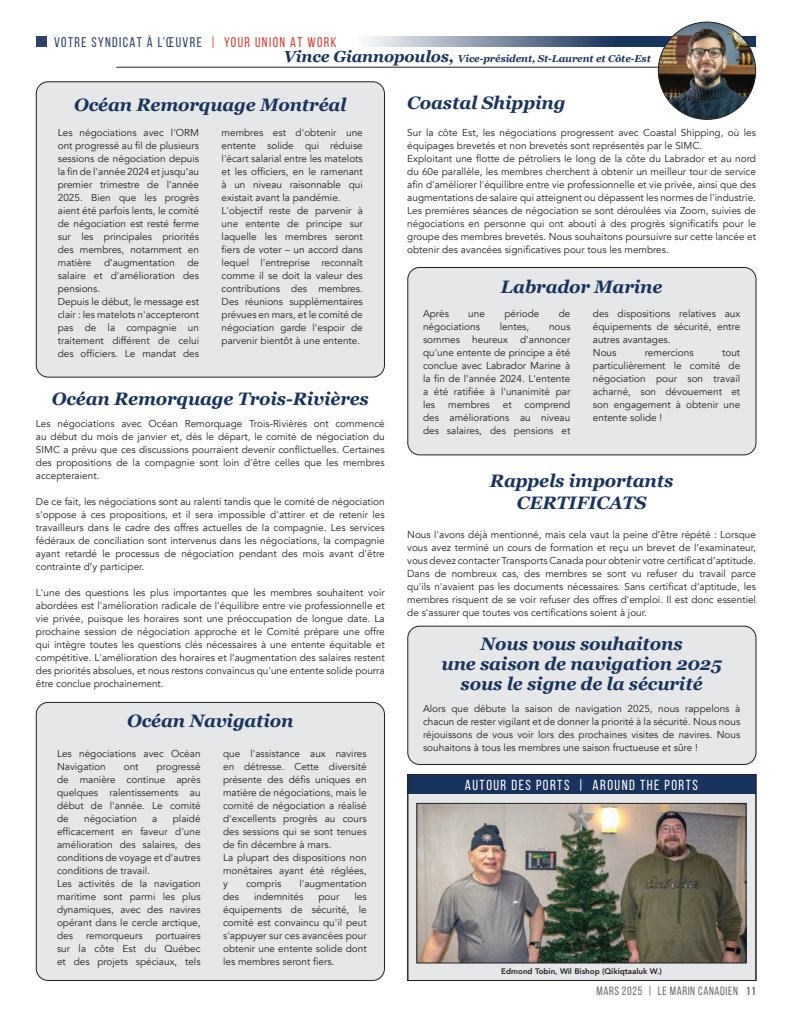
<style>
.page{position:relative;width:792px;height:1026px;background:#fff}
.page>*{position:absolute;margin:0;border:0;box-sizing:border-box;transform-origin:0 0}
.t1{font:italic 700 18px/20px "Georgia";letter-spacing:-.01em;color:#18345d;text-align:center}
.t2{font:14.6px "Bebas Neue";letter-spacing:.1em;color:#fff}
.t3{font:14px "Bebas Neue";letter-spacing:.1em;color:#2d4167}
.t4{font:12px "Bebas Neue";letter-spacing:.05em;color:#6c6d70}
.t5{font:10px/13px "Avenir";color:#231f20;text-align:justify}
.t6{font:italic 700 10px "Georgia";letter-spacing:-.01em;color:#18345d}
.t7{font:800 8px "Avenir";color:#231f20}
.s1{color:#e34530}
.s2{color:#d53f33}
.s3{font-size:16px}
.s4{font-weight:700}
</style>
<div class="page">
<svg style="left:367px;top:36px;width:389px;height:11px;background:#6f819a"></svg>
<div style="left:36px;top:36px;width:11px;height:11px;background:#2d4167"></div>
<div style="left:36px;top:82px;width:348px;height:295px;background:#e6e7e9;border-radius:12px"></div>
<div style="left:36px;top:81px;width:349px;height:297px;border:1px solid #231f20;border-radius:12px"></div>
<div style="left:408px;top:267px;width:348px;height:188px;background:#e6e7e9;border-radius:12px"></div>
<div style="left:407px;top:267px;width:349px;height:188px;border:1px solid #231f20;border-radius:12px"></div>
<div style="left:408px;top:626px;width:348px;height:138px;background:#e6e7e9;border-radius:12px"></div>
<div style="left:407px;top:626px;width:349px;height:139px;border:1px solid #231f20;border-radius:12px"></div>
<div style="left:36px;top:702px;width:348px;height:279px;background:#e6e7e9;border-radius:12px"></div>
<div style="left:36px;top:702px;width:349px;height:279px;border:1px solid #231f20;border-radius:12px"></div>
<hr style="left:116px;top:67px;width:638px;height:1px;background:#231f20">
<img style="left:658px;top:22px;width:98px;height:97px;border-radius:49px">
<div style="left:407px;top:774px;width:349px;height:207px;background:#e6e7e9"></div>
<div style="left:407px;top:775px;width:349px;height:19px;background:#18345d"></div>
<div style="left:407px;top:774px;width:349px;height:207px;border:1px solid #231f20"></div>
<img style="left:418px;top:805px;width:326px;height:156px">
<div style="left:416px;top:803px;width:330px;height:160px;border:1px solid #231f20"></div>
<h3 class="t3" style="left:54px;top:34px;width:284px">VOTRE SYNDICAT À L’ŒUVRE <span class="s1">|</span> <span class="s2">YOUR UNION AT WORK</span></h3>
<p class="t6" style="left:284px;top:52px;width:369px"><span class="s3">Vince Giannopoulos,</span> Vice-président, St-Laurent et Côte-Est</p>
<h1 class="t1" style="left:74px;top:93px;width:274px">Océan Remorquage Montréal</h1>
<h1 class="t1" style="left:407px;top:92px;width:160px">Coastal Shipping</h1>
<p class="t5" style="left:58px;top:126px;width:143px;text-align:left">Les négociations avec l'ORM ont progressé au fil de plusieurs sessions de négociation depuis la fin de l'année 2024 et jusqu’au premier trimestre de l'année<br>2025. Bien que les progrès aient été parfois lents, le comité de négociation est resté ferme sur les principales priorités des membres, notamment en matière d’augmentation de salaire et d'amélioration des pensions.<br>Depuis le début, le message est clair : les matelots n'accepteront pas de la compagnie un traitement différent de celui des officiers. Le mandat des</p>
<p class="t5" style="left:222px;top:126px;width:143px;text-align:left">membres est d'obtenir une entente solide qui réduise l'écart salarial entre les matelots et les officiers, en le ramenant à un niveau raisonnable qui existait avant la pandémie.<br>L'objectif reste de parvenir à une entente de principe sur laquelle les membres seront fiers de voter – un accord dans lequel l'entreprise reconnaît comme il se doit la valeur des contributions des membres.<br>Des réunions supplémentaires prévues en mars, et le comité de négociation garde l'espoir de parvenir bientôt à une entente.</p>
<h1 class="t1" style="left:52px;top:387px;width:319px">Océan Remorquage Trois-Rivières</h1>
<p class="t5" style="left:36px;top:417px;width:350px">Les négociations avec Océan Remorquage Trois-Rivières ont commencé au début du mois de janvier et, dès le départ, le comité de négociation du SIMC a prévu que ces discussions pourraient devenir conflictuelles. Certaines des propositions de la compagnie sont loin d'être celles que les membres accepteraient.</p>
<p class="t5" style="left:36px;top:495px;width:350px">De ce fait, les négociations sont au ralenti tandis que le comité de négociation s'oppose à ces propositions, et il sera impossible d'attirer et de retenir les travailleurs dans le cadre des offres actuelles de la compagnie. Les services fédéraux de conciliation sont intervenus dans les négociations, la compagnie ayant retardé le processus de négociation pendant des mois avant d'être contrainte d’y participer.</p>
<p class="t5" style="left:36px;top:586px;width:350px">L'une des questions les plus importantes que les membres souhaitent voir abordées est l'amélioration radicale de l'équilibre entre vie professionnelle et vie privée, puisque les horaires sont une préoccupation de longue date. La prochaine session de négociation approche et le Comité prépare une offre qui intègre toutes les questions clés nécessaires à une entente équitable et compétitive. L'amélioration des horaires et l’augmentation des salaires restent des priorités absolues, et nous restons convaincus qu'une entente solide pourra être conclue prochainement.</p>
<h1 class="t1" style="left:127px;top:710px;width:168px">Océan Navigation</h1>
<p class="t5" style="left:57px;top:747px;width:145px">Les négociations avec Océan<br>Navigation</p>
<p class="t5" style="left:57px;top:760px;width:145px;text-indent:99px">progressé de manière continue après quelques ralentissements au début de l'année. Le comité de</p>
<p class="t5" style="left:124px;top:760px;width:16px">ont</p>
<p class="t5" style="left:57px;top:812px;width:145px;text-align:left;text-indent:116px">plaidé efficacement en faveur d'une amélioration des salaires, des conditions de voyage et d'autres conditions de travail.<br>Les activités de la navigation maritime sont parmi les plus dynamiques, avec des navires opérant dans le cercle arctique, des</p>
<p class="t5" style="left:84px;top:812px;width:54px">négociation</p>
<p class="t5" style="left:152px;top:812px;width:7px">a</p>
<p class="t5" style="left:57px;top:929px;width:145px;text-indent:99px">portuaires sur la côte Est du Québec et des projets spéciaux, tels</p>
<p class="t5" style="left:86px;top:929px;width:58px">remorqueurs</p>
<p class="t5" style="left:223px;top:747px;width:145px;text-align:left">que l'assistance aux navires en détresse. Cette diversité présente des défis uniques en matière de négociations, mais le comité de négociation a réalisé d'excellents progrès au cours des sessions qui se sont tenues de fin décembre à mars.<br>La plupart des dispositions non monétaires ayant été réglées, y</p>
<p class="t5" style="left:246px;top:877px;width:37px">compris</p>
<p class="t5" style="left:299px;top:877px;width:69px">l'augmentation</p>
<p class="t5" style="left:223px;top:890px;width:145px;text-indent:131px">les équipements de sécurité, le comité est convaincu qu'il peut s'appuyer sur ces avancées pour obtenir une entente solide dont les membres seront fiers.</p>
<p class="t5" style="left:223px;top:890px;width:17px">des</p>
<p class="t5" style="left:254px;top:890px;width:51px">indemnités</p>
<p class="t5" style="left:318px;top:890px;width:22px">pour</p>
<p class="t5" style="left:407px;top:126px;width:350px;text-align:left">Sur la côte Est, les négociations progressent avec Coastal Shipping, où les équipages brevetés et non brevetés sont représentés par le SIMC.<br>Exploitant une flotte de pétroliers le long de la côte du Labrador et au nord du 60e parallèle, les membres cherchent à obtenir un meilleur tour de service afin d'améliorer l'équilibre entre vie professionnelle et vie privée, ainsi que des augmentations de salaire qui atteignent ou dépassent les normes de l'industrie.<br>Les premières séances de négociation se sont déroulées via Zoom, suivies de négociations en personne qui ont abouti à des progrès significatifs pour le groupe des membres brevetés. Nous souhaitons poursuivre sur cette lancée et obtenir des avancées significatives pour tous les membres.</p>
<h1 class="t1" style="left:501px;top:276px;width:163px">Labrador Marine</h1>
<p class="t5" style="left:423px;top:307px;width:27px">Après</p>
<p class="t5" style="left:468px;top:307px;width:18px">une</p>
<p class="t5" style="left:504px;top:307px;width:36px">période</p>
<p class="t5" style="left:559px;top:307px;width:13px">de</p>
<p class="t5" style="left:423px;top:320px;width:59px">négociations</p>
<p class="t5" style="left:500px;top:320px;width:31px">lentes,</p>
<p class="t5" style="left:423px;top:320px;width:149px;text-indent:126px">nous sommes heureux d'annoncer qu'une entente de principe a été conclue avec Labrador Marine à la fin de l'année 2024. L'entente a été ratifiée à l'unanimité par les</p>
<p class="t5" style="left:423px;top:398px;width:149px;text-indent:102px">comprend des améliorations au niveau des salaires, des pensions et</p>
<p class="t5" style="left:448px;top:398px;width:43px">membres</p>
<p class="t5" style="left:503px;top:398px;width:10px">et</p>
<p class="t5" style="left:593px;top:307px;width:149px;text-align:left">des dispositions relatives aux équipements de sécurité, entre autres avantages.<br>Nous</p>
<p class="t5" style="left:645px;top:346px;width:50px">remercions</p>
<p class="t5" style="left:593px;top:346px;width:149px;text-indent:129px">tout particulièrement le comité de négociation pour son travail acharné, son dévouement et son engagement à obtenir une entente solide !</p>
<h1 class="t1" style="left:490px;top:469px;width:185px;line-height:22px">Rappels importants<br>CERTIFICATS</h1>
<p class="t5" style="left:407px;top:528px;width:350px">Nous l'avons déjà mentionné, mais cela vaut la peine d’être répété : Lorsque vous avez terminé un cours de formation et reçu un brevet de l’examinateur, vous devez contacter Transports Canada pour obtenir votre certificat d’aptitude.<br>Dans de nombreux cas, des membres se sont vu refuser du travail parce qu'ils n'avaient pas les documents nécessaires. Sans certificat d’aptitude, les membres risquent de se voir refuser des offres d'emploi. Il est donc essentiel de s'assurer que toutes vos certifications soient à jour.</p>
<h1 class="t1" style="left:442px;top:633px;width:282px">Nous vous souhaitons<br>une saison de navigation 2025 sous le signe de la sécurité</h1>
<p class="t5" style="left:423px;top:702px;width:319px">Alors que débute la saison de navigation 2025, nous rappelons à chacun de rester vigilant et de donner la priorité à la sécurité. Nous nous réjouissons de vous voir lors des prochaines visites de navires. Nous souhaitons à tous les membres une saison fructueuse et sûre !</p>
<h2 class="t2" style="left:465px;top:777px;width:235px">AUTOUR DES PORTS | AROUND THE PORTS</h2>
<p class="t7" style="left:501px;top:965px;width:162px">Edmond Tobin, Wil Bishop (Qikiqtaaluk W.)</p>
<p class="t4" style="left:597px;top:985px;width:161px">MARS 2025 | LE MARIN CANADIEN <span class="s4">11</span></p>
</div>
